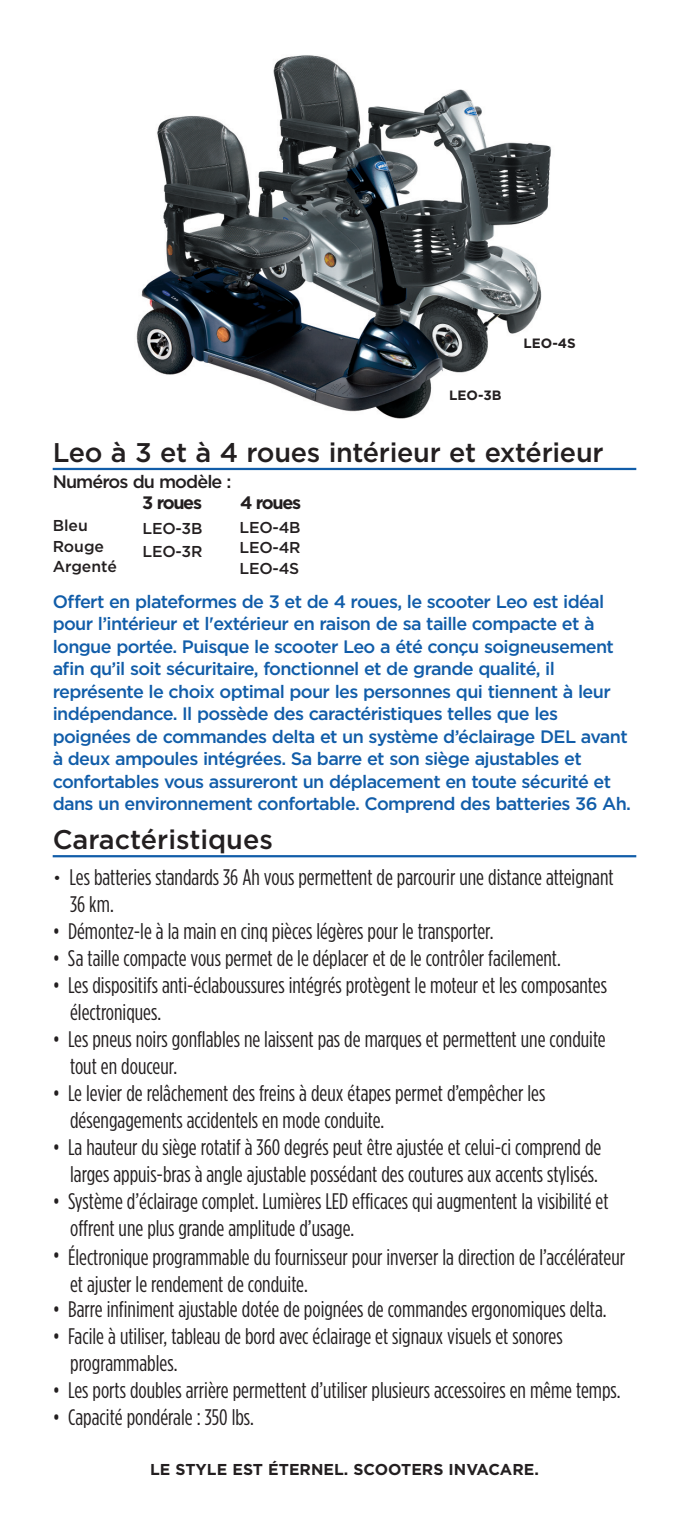
<style>
.page{position:relative;width:689px;height:1519px;background:#fff}
.page>*{position:absolute;margin:0;border:0;box-sizing:border-box;transform-origin:0 0}
.t1{font:500 27px "Gotham";letter-spacing:-.01em;color:#231f20}
.t2{font:22.5px/27px "Gotham Condensed";color:#231f20}
.t3{font:500 18px/22.5px "Gotham";letter-spacing:-.035em;color:#115da9}
.t4{font:500 18px "Gotham";letter-spacing:-.05em;color:#231f20}
.t5{font:700 18px "Gotham";letter-spacing:-.075em;color:#231f20}
.t6{font:500 15.75px/20.2px "Gotham";letter-spacing:-.015em;color:#231f20}
.t7{font:700 15.75px "Gotham";color:#231f20}
.t8{font:700 13.5px "Gotham";color:#231f20}
.s1{font-family:"Gotham";font-weight:100;font-size:20.25px}
</style>
<div class="page">
<img style="left:136px;top:55px;width:415px;height:364px">
<hr style="left:53px;top:468px;width:583px;height:2px;background:#115da9">
<hr style="left:53px;top:855px;width:583px;height:2px;background:#115da9">
<p class="t8" style="left:449px;top:391px;width:54px">LEO-3B</p>
<p class="t8" style="left:523px;top:338px;width:54px">LEO-4S</p>
<p class="t1" style="left:53px;top:443px;width:552px">Leo à 3 et à 4 roues intérieur et extérieur</p>
<p class="t4" style="left:53px;top:475px;width:180px">Numéros du modèle :</p>
<p class="t5" style="left:142px;top:497px;width:61px">3 roues</p>
<p class="t5" style="left:240px;top:497px;width:62px">4 roues</p>
<p class="t6" style="left:53px;top:517px;width:66px">Bleu<br>Rouge<br>Argenté</p>
<p class="t6" style="left:239px;top:519px;width:63px;text-align:justify">LEO-4B LEO-4R LEO-4S</p>
<p class="t6" style="left:142px;top:519px;width:61px;line-height:22.5px">LEO-3B<br>LEO-3R</p>
<p class="t3" style="left:53px;top:592px;width:580px">Offert en plateformes de 3 et de 4 roues, le scooter Leo est idéal pour l’intérieur et l'extérieur en raison de sa taille compacte et à longue portée. Puisque le scooter Leo a été conçu soigneusement afin qu’il soit sécuritaire, fonctionnel et de grande qualité, il représente le choix optimal pour les personnes qui tiennent à leur indépendance. Il possède des caractéristiques telles que les poignées de commandes delta et un système d’éclairage DEL avant à deux ampoules intégrées. Sa barre et son siège ajustables et confortables vous assureront un déplacement en toute sécurité et dans un environnement confortable. Comprend des batteries 36 Ah.</p>
<p class="t1" style="left:53px;top:830px;width:222px">Caractéristiques</p>
<p class="t2" style="left:70px;top:863px;width:545px;text-indent:-17px"><span class="s1">•</span> Les batteries standards 36 Ah vous permettent de parcourir une distance atteignant<br>36 km.</p>
<p class="t2" style="left:53px;top:917px;width:442px">• Démontez-le à la main en cinq pièces légères pour le transporter.</p>
<p class="t2" style="left:53px;top:944px;width:509px">• Sa taille compacte vous permet de le déplacer et de le contrôler facilement.</p>
<p class="t2" style="left:70px;top:971px;width:538px;text-indent:-17px">• Les dispositifs anti-éclaboussures intégrés protègent le moteur et les composantes électroniques.</p>
<p class="t2" style="left:70px;top:1025px;width:537px;text-indent:-17px">• Les pneus noirs gonflables ne laissent pas de marques et permettent une conduite tout en douceur.</p>
<p class="t2" style="left:70px;top:1079px;width:476px;text-indent:-17px">• Le levier de relâchement des freins à deux étapes permet d’empêcher les désengagements accidentels en mode conduite.</p>
<p class="t2" style="left:53px;top:1133px;width:550px;text-align:right">• La hauteur du siège rotatif à 360 degrés peut être ajustée et celui-ci comprend de larges appuis-bras à angle ajustable possédant des coutures aux accents stylisés.</p>
<p class="t2" style="left:70px;top:1187px;width:540px;text-indent:-17px">• Système d’éclairage complet. Lumières LED efficaces qui augmentent la visibilité et offrent une plus grande amplitude d’usage.</p>
<p class="t2" style="left:70px;top:1244px;width:556px;text-indent:-17px">• Électronique programmable du fournisseur pour inverser la direction de l’accélérateur et ajuster le rendement de conduite.</p>
<p class="t2" style="left:53px;top:1295px;width:555px">• Barre infiniment ajustable dotée de poignées de commandes ergonomiques delta.</p>
<p class="t2" style="left:70px;top:1322px;width:494px;text-indent:-17px">• Facile à utiliser, tableau de bord avec éclairage et signaux visuels et sonores programmables.</p>
<p class="t2" style="left:53px;top:1376px;width:569px">• Les ports doubles arrière permettent d’utiliser plusieurs accessoires en même temps.</p>
<p class="t2" style="left:53px;top:1403px;width:203px">• Capacité pondérale : 350 lbs.</p>
<p class="t7" style="left:150px;top:1464px;width:390px">LE STYLE EST ÉTERNEL. SCOOTERS INVACARE.</p>
</div>
